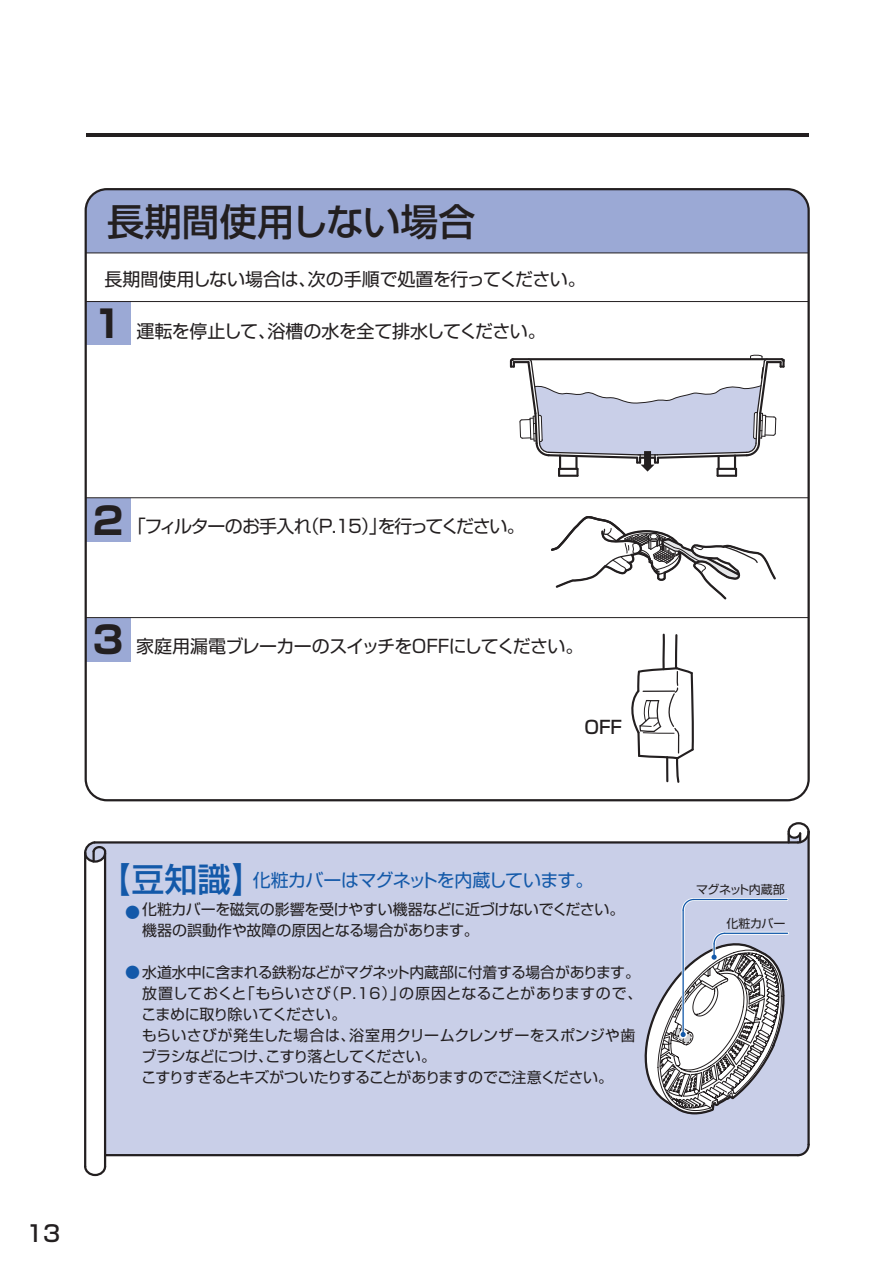
<style>
.page{position:relative;width:893px;height:1263px;background:#fff}
.page>*{position:absolute;margin:0;border:0;box-sizing:border-box;transform-origin:0 0}
.t1{font:500 37.5px "Shin Go Pro";color:#231f20}
.t2{font:700 37.5px "Shin Go Pro";color:#231f20}
.t3{font:500 33px "Shin Go Pro";color:#1359a9}
.t4{font:500 22.5px "Shin Go Pro";color:#231f20}
.t5{font:18px "Shin Go Pro";letter-spacing:-.035em;color:#231f20}
.t6{font:18px "Shin Go Pro";letter-spacing:-.01em;color:#231f20}
.t7{font:18px "Shin Go Pro";letter-spacing:-.07em;color:#231f20}
.t8{font:18px "Shin Go Pro";letter-spacing:-.04em;color:#1359a9}
.t9{font:500 18px "Shin Go Pro";color:#231f20}
.t10{font:15px/21px "Shin Go Pro";letter-spacing:-.025em;color:#231f20}
.t11{font:15px "Shin Go Pro";color:#1359a9}
.t12{font:12px "Shin Go Pro";letter-spacing:-.04em;color:#231f20}
.s1{font-weight:700;font-size:37.5px}
.s2{color:#1359a9}
</style>
<div class="page">
<div style="left:86px;top:498px;width:44px;height:44px;background:#9ba9d5"></div>
<hr style="left:86px;top:134px;width:723px;height:3px;background:#231f20">
<div style="left:86px;top:618px;width:44px;height:43px;background:#9ba9d5"></div>
<div style="left:86px;top:302px;width:44px;height:43px;background:#9ba9d5"></div>
<hr style="left:86px;top:301px;width:723px;height:1px;background:#231f20">
<hr style="left:86px;top:617px;width:723px;height:1px;background:#231f20">
<div style="left:86px;top:191px;width:721px;height:62px;background:#9ba9d5"></div>
<hr style="left:86px;top:253px;width:723px;height:1px;background:#231f20">
<hr style="left:86px;top:497px;width:723px;height:1px;background:#231f20">
<div style="left:86px;top:843px;width:721px;height:312px;background:#c9cfe8"></div>
<svg style="left:796px;top:1142px;width:14px;height:15px"></svg>
<hr style="left:105px;top:1154px;width:693px;height:2px;background:#231f20">
<hr style="left:807px;top:832px;width:3px;height:312px;background:#231f20">
<hr style="left:94px;top:841px;width:704px;height:2px;background:#231f20">
<svg style="left:786px;top:822px;width:24px;height:23px"></svg>
<hr style="left:84px;top:853px;width:2px;height:313px;background:#231f20">
<hr style="left:104px;top:851px;width:2px;height:315px;background:#231f20">
<svg style="left:84px;top:1164px;width:23px;height:13px"></svg>
<svg style="left:84px;top:841px;width:24px;height:23px"></svg>
<svg style="left:509px;top:355px;width:276px;height:114px"></svg>
<svg style="left:538px;top:469px;width:246px;height:645px"></svg>
<hr style="left:725px;top:932px;width:63px;height:3px;background:#fff">
<hr style="left:725px;top:933px;width:63px;height:1px;background:#1359a9">
<hr style="left:694px;top:898px;width:93px;height:3px;background:#fff">
<hr style="left:682px;top:910px;width:3px;height:125px;background:#fff">
<hr style="left:694px;top:899px;width:93px;height:1px;background:#1359a9">
<hr style="left:682px;top:910px;width:2px;height:125px;background:#1359a9">
<svg style="left:680px;top:896px;width:17px;height:17px"></svg>
<svg style="left:643px;top:930px;width:143px;height:185px"></svg>
<h1 class="t1" style="left:107px;top:191px;width:370px">長期間使用しない場合</h1>
<p class="t6" style="left:104px;top:264px;width:483px">長期間使用しない場合は、次の手順で処置を行ってください。</p>
<p class="t5" style="left:136px;top:316px;width:411px">運転を停止して、浴槽の水を全て排水してください。</p>
<h1 class="t2" style="left:93px;top:294px;width:32px">1</h1>
<p class="t7" style="left:93px;top:511px;width:433px"><span class="s1">2</span> 「フィルターのお手入れ（P.１５）」を行ってください。</p>
<h1 class="t2" style="left:93px;top:610px;width:32px">3</h1>
<p class="t5" style="left:136px;top:631px;width:449px">家庭用漏電ブレーカーのスイッチをOFFにしてください。</p>
<p class="t9" style="left:585px;top:712px;width:39px">OFF</p>
<h2 class="t3" style="left:98px;top:852px;width:168px">【豆知識】</h2>
<p class="t10" style="left:142px;top:897px;width:484px">化粧カバーを磁気の影響を受けやすい機器などに近づけないでください。機器の誤動作や故障の原因となる場合があります。</p>
<p class="t10" style="left:141px;top:960px;width:503px;text-indent:-16px"><span class="s2">●</span> 水道水中に含まれる鉄粉などがマグネット内蔵部に付着する場合があります。放置しておくと「もらいさび（P.１６）」の原因となることがありますので、こまめに取り除いてください。<br>もらいさびが発生した場合は、浴室用クリームクレンザーをスポンジや歯ブラシなどにつけ、こすり落としてください。<br>こすりすぎるとキズがついたりすることがありますのでご注意ください。</p>
<p class="t8" style="left:253px;top:866px;width:342px">化粧カバーはマグネットを内蔵しています。</p>
<p class="t11" style="left:125px;top:900px;width:16px">●</p>
<h3 class="t4" style="left:26px;top:1215px;width:36px">13</h3>
<p class="t12" style="left:696px;top:880px;width:90px">マグネット内蔵部</p>
<p class="t12" style="left:727px;top:914px;width:60px">化粧カバー</p>
</div>
